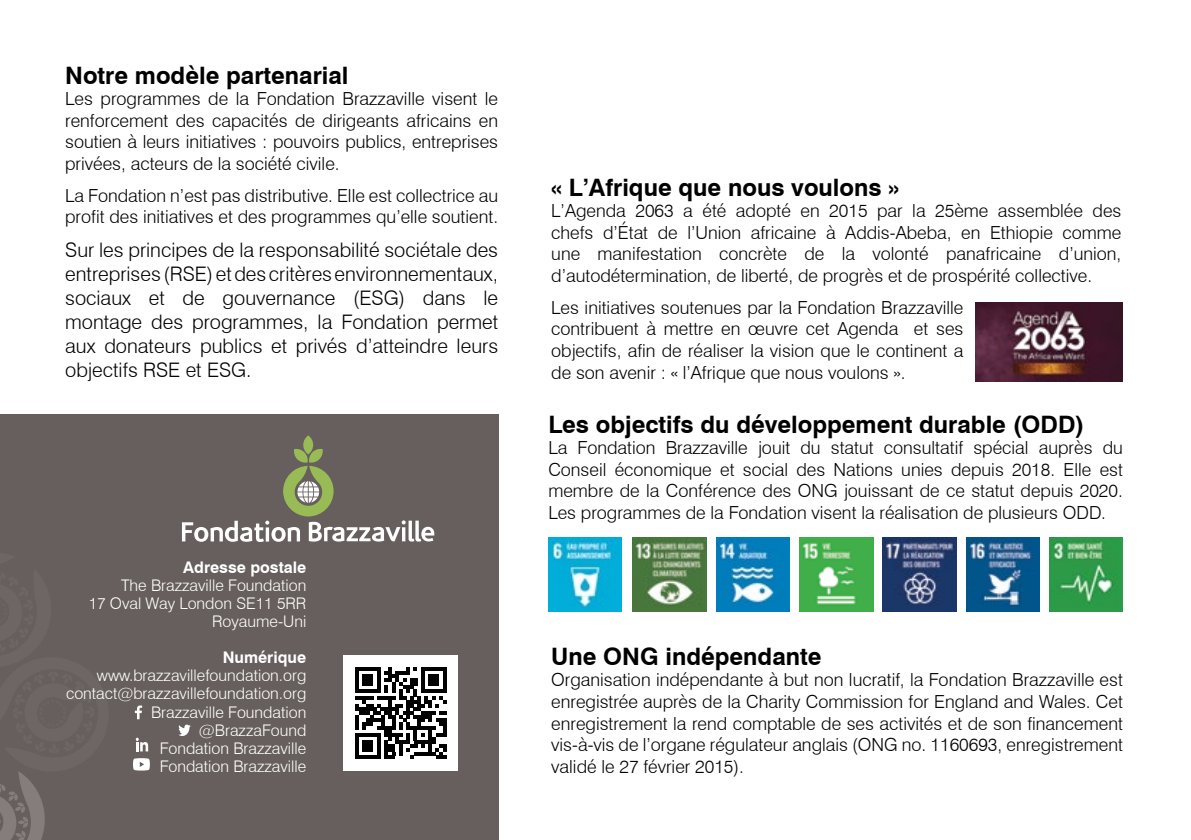
<style>
.page{position:relative;width:1191px;height:840px;background:#fff}
.page>*{position:absolute;margin:0;border:0;box-sizing:border-box;transform-origin:0 0}
.t1{font:700 24px "Swiss 721 BT";color:#000}
.t2{font:300 20px/24px "Swiss 721 BT";color:#000;text-align:justify}
.t3{font:300 18px/21.6px "Swiss 721 BT";color:#000101;text-align:justify}
.t4{font:300 16px/18px "Swiss 721 BT";color:#fff;text-align:right}
.t5{font:700 16px "Swiss 721 BT";color:#fff}
</style>
<div class="page">
<div style="left:0;top:414px;width:498px;height:425px;background:#675f5d"></div>
<svg style="left:0;top:771px;width:45px;height:68px"></svg>
<img style="left:882px;top:537px;width:74px;height:74px">
<img style="left:966px;top:537px;width:73px;height:74px">
<img style="left:548px;top:537px;width:74px;height:74px">
<img style="left:1049px;top:537px;width:74px;height:74px">
<img style="left:633px;top:537px;width:73px;height:74px">
<img style="left:716px;top:537px;width:73px;height:74px">
<img style="left:799px;top:537px;width:74px;height:74px">
<img style="left:975px;top:302px;width:148px;height:80px">
<svg style="left:135px;top:705px;width:7px;height:13px"></svg>
<svg style="left:133px;top:758px;width:17px;height:12px"></svg>
<svg style="left:178px;top:724px;width:13px;height:11px"></svg>
<svg style="left:136px;top:737px;width:12px;height:14px"></svg>
<div style="left:303px;top:435px;width:10px;height:19px;background:#99bb56;border-radius:50%"></div>
<svg style="left:182px;top:448px;width:252px;height:93px"></svg>
<div style="left:343px;top:655px;width:115px;height:115px;background:#fff"></div>
<svg style="left:355px;top:667px;width:91px;height:91px"></svg>
<hr style="left:355px;top:755px;width:26px;height:3px;background:#000">
<div style="left:362px;top:740px;width:11px;height:11px;background:#000"></div>
<h1 class="t1" style="left:65px;top:60px;width:285px">Notre modèle partenarial</h1>
<p class="t3" style="left:65px;top:88px;width:434px">Les programmes de la Fondation Brazzaville visent le renforcement des capacités de dirigeants africains en soutien à leurs initiatives : pouvoirs publics, entreprises privées, acteurs de la société civile.</p>
<p class="t3" style="left:65px;top:184px;width:434px">La Fondation n’est pas distributive. Elle est collectrice au profit des initiatives et des programmes qu’elle soutient.</p>
<p class="t2" style="left:65px;top:238px;width:434px">Sur les principes de la responsabilité sociétale des entreprises (RSE) et des critères environnementaux, sociaux et de gouvernance (ESG) dans le montage des programmes, la Fondation permet aux donateurs publics et privés d’atteindre leurs objectifs RSE et ESG.</p>
<p class="t5" style="left:183px;top:557px;width:125px">Adresse postale</p>
<p class="t4" style="left:89px;top:576px;width:219px">The Brazzaville Foundation<br>17 Oval Way London SE11 5RR<br>Royaume-Uni</p>
<p class="t5" style="left:223px;top:647px;width:85px">Numérique</p>
<p class="t4" style="left:66px;top:666px;width:242px">www.brazzavillefoundation.org contact@brazzavillefoundation.org<br>Brazzaville Foundation @BrazzaFound<br>Fondation Brazzaville<br>Fondation Brazzaville</p>
<h1 class="t1" style="left:551px;top:172px;width:349px">« L’Afrique que nous voulons »</h1>
<p class="t3" style="left:551px;top:200px;width:572px">L’Agenda 2063 a été adopté en 2015 par la 25ème assemblée des chefs d’État de l’Union africaine à Addis-Abeba, en Ethiopie comme une manifestation concrète de la volonté panafricaine d’union, d’autodétermination, de liberté, de progrès et de prospérité collective.</p>
<p class="t3" style="left:551px;top:296px;width:414px">Les initiatives soutenues par la Fondation Brazzaville contribuent à mettre en œuvre cet Agenda et ses objectifs, afin de réaliser la vision que le continent a de son avenir : « l’Afrique que nous voulons ».</p>
<h1 class="t1" style="left:548px;top:409px;width:537px">Les objectifs du développement durable (ODD)</h1>
<p class="t3" style="left:548px;top:436px;width:576px">La Fondation Brazzaville jouit du statut consultatif spécial auprès du Conseil économique et social des Nations unies depuis 2018. Elle est membre de la Conférence des ONG jouissant de ce statut depuis 2020.<br>Les programmes de la Fondation visent la réalisation de plusieurs ODD.</p>
<h1 class="t1" style="left:551px;top:641px;width:272px">Une ONG indépendante</h1>
<p class="t3" style="left:551px;top:668px;width:573px">Organisation indépendante à but non lucratif, la Fondation Brazzaville est enregistrée auprès de la Charity Commission for England and Wales. Cet enregistrement la rend comptable de ses activités et de son financement vis-à-vis de l’organe régulateur anglais (ONG no. 1160693, enregistrement validé le 27 février 2015).</p>
</div>
